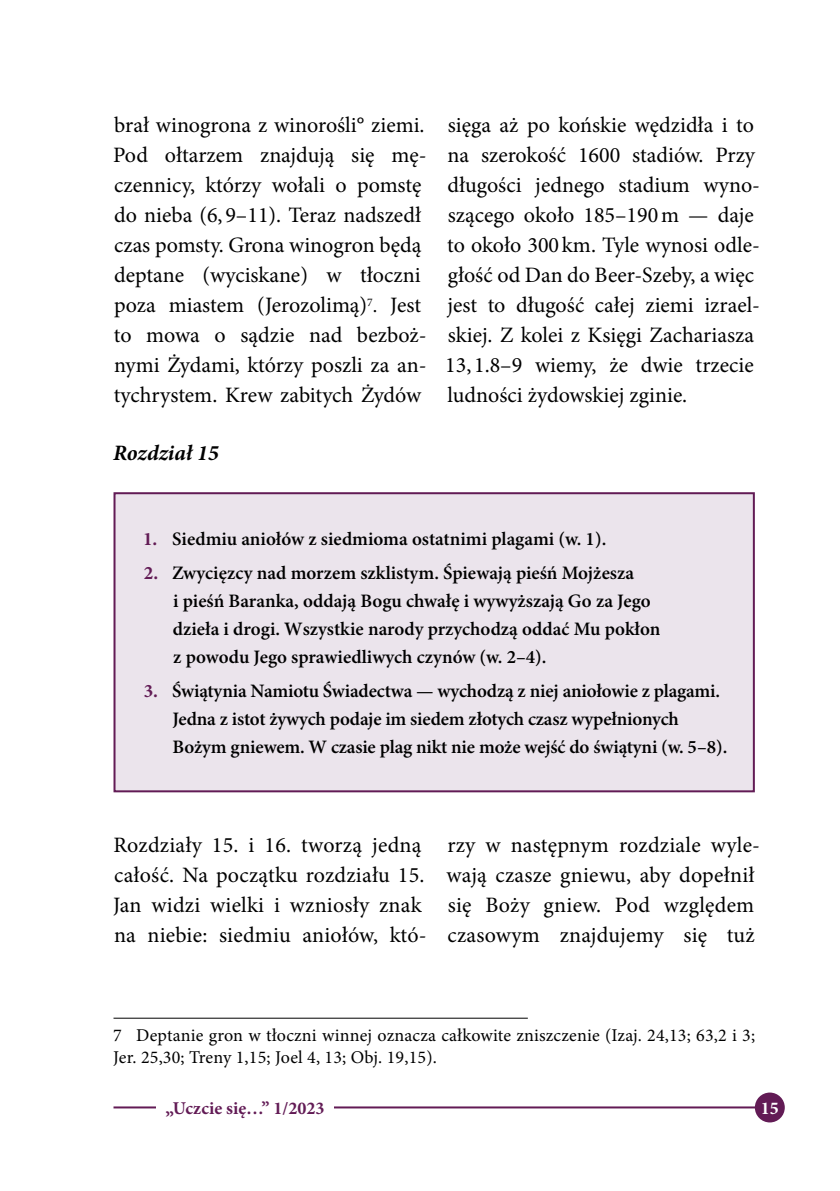
<style>
.page{position:relative;width:840px;height:1191px;background:#fff}
.page>*{position:absolute;margin:0;border:0;box-sizing:border-box;transform-origin:0 0}
.t1{font:22px/30px "Minion Pro";color:#000}
.t2{font:italic 700 22px "Minion Pro";color:#000}
.t3{font:600 19px/28px "Minion Pro";letter-spacing:-.005em;color:#000}
.t4{font:18px/22px "Minion Pro";letter-spacing:.01em;color:#000}
.t5{font:700 18px "Minion Pro";color:#621b55}
.t6{font:700 18px "Minion Pro";color:#fff}
.s1{font-size:20px}
.s2{font-weight:700;color:#621b55}
</style>
<div class="page">
<div style="left:754px;top:1092px;width:30px;height:30px;background:#621b55;border-radius:50%"></div>
<hr style="left:113px;top:1106px;width:667px;height:2px;background:#621b55">
<div style="left:156px;top:1096px;width:177px;height:23px;background:#fff"></div>
<hr style="left:113px;top:1017px;width:414px;height:1px;background:#000">
<div style="left:114px;top:493px;width:639px;height:298px;background:#ebe4ec"></div>
<div style="left:113px;top:492px;width:641px;height:300px;border:2px solid #621b55"></div>
<p class="t1" style="left:113px;top:110px;width:315px">brał winogrona z winorośli° ziemi.<br>Pod ołtarzem znajdują się mę&shy;czennicy, którzy wołali o pomstę do nieba (6, 9–11). Teraz nadszedł czas pomsty. Grona winogron będą deptane (wyciskane) w tłoczni poza miastem (Jerozolimą)<sup>7</sup><span class="s1">.</span> Jest to mowa o sądzie nad bezboż&shy;nymi Żydami, którzy poszli za an&shy;tychrystem. Krew zabitych Żydów</p>
<p class="t1" style="left:445px;top:110px;width:316px">sięga aż po końskie wędzidła i to na szerokość 1600 stadiów. Przy długości jednego stadium wyno&shy;szącego około 185–190m — daje to około 300 km. Tyle wynosi odle&shy;głość od Dan do Beer-Szeby, a więc jest to długość całej ziemi izrael&shy;skiej. Z kolei z Księgi Zachariasza<br>13, 1.8–9 wiemy, że dwie trzecie ludności żydowskiej zginie.</p>
<p class="t2" style="left:113px;top:440px;width:107px">Rozdział 15</p>
<p class="t3" style="left:143px;top:526px;width:464px"><span class="s2">1.</span> Siedmiu aniołów z siedmioma ostatnimi plagami (w. 1).</p>
<p class="t3" style="left:173px;top:560px;width:489px;text-indent:-29px"><span class="s2">2.</span> Zwycięzcy nad morzem szklistym. Śpiewają pieśń Mojżesza<br>i pieśń Baranka, oddają Bogu chwałę i wywyższają Go za Jego dzieła i drogi. Wszystkie narody przychodzą oddać Mu pokłon z powodu Jego sprawiedliwych czynów (w. 2–4).</p>
<p class="t3" style="left:172px;top:677px;width:556px;text-indent:-29px"><span class="s2">3.</span> Świątynia Namiotu Świadectwa — wychodzą z niej aniołowie z plagami.<br>Jedna z istot żywych podaje im siedem złotych czasz wypełnionych<br>Bożym gniewem. W czasie plag nikt nie może wejść do świątyni (w. 5–8).</p>
<p class="t1" style="left:113px;top:830px;width:315px">Rozdziały 15. i 16. tworzą jedną całość. Na początku rozdziału 15.<br>Jan widzi wielki i wzniosły znak na niebie: siedmiu aniołów, któ-</p>
<p class="t1" style="left:446px;top:830px;width:315px">rzy w następnym rozdziale wyle&shy;wają czasze gniewu, aby dopełnił się Boży gniew. Pod względem czasowym znajdujemy się tuż</p>
<p class="t4" style="left:113px;top:1024px;width:643px">7 Deptanie gron w tłoczni winnej oznacza całkowite zniszczenie (Izaj. 24,13; 63,2 i 3;<br>Jer. 25,30; Treny 1,15; Joel 4, 13; Obj. 19,15).</p>
<p class="t5" style="left:165px;top:1097px;width:160px">„Uczcie się…” 1/2023</p>
<p class="t6" style="left:760px;top:1097px;width:19px">15</p>
</div>
